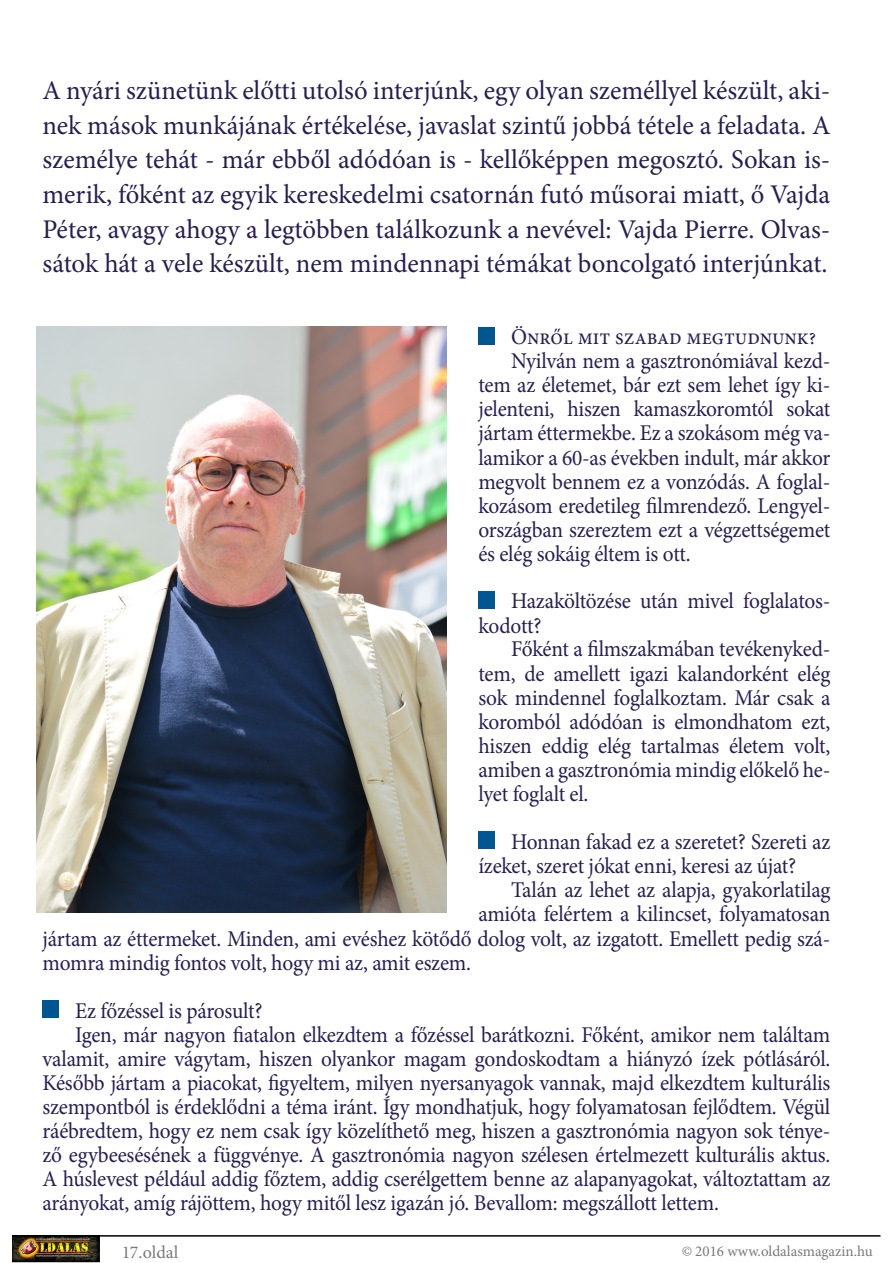
<style>
.page{position:relative;width:893px;height:1263px;background:#fff}
.page>*{position:absolute;margin:0;border:0;box-sizing:border-box;transform-origin:0 0}
.t1{font:27px/34.5px "Minion Pro";letter-spacing:-.005em;color:#281d53;text-align:justify}
.t2{font:22.5px/24px "Minion Pro";letter-spacing:-.005em;color:#281d53;scale:.95 1}
.t3{font:18px "Minion Pro";color:#231f20}
.t4{font:15px "Minion Pro";color:#231f20}
</style>
<div class="page">
<div style="left:42px;top:1001px;width:17px;height:17px;background:#005690"></div>
<div style="left:478px;top:327px;width:17px;height:17px;background:#005690"></div>
<div style="left:478px;top:591px;width:17px;height:17px;background:#005690"></div>
<div style="left:478px;top:831px;width:17px;height:17px;background:#005690"></div>
<img style="left:36px;top:326px;width:410px;height:586px">
<img style="left:12px;top:1236px;width:88px;height:27px">
<hr style="left:12px;top:1235px;width:868px;height:1px;background:#000">
<p class="t1" style="left:42px;top:74px;width:789px">A nyári szünetünk előtti utolsó interjúnk, egy olyan személlyel készült, aki&shy;nek mások munkájának értékelése, javaslat szintű jobbá tétele a feladata. A személye tehát - már ebből adódóan is - kellőképpen megosztó. Sokan is&shy;merik, főként az egyik kereskedelmi csatornán futó műsorai miatt, ő Vajda Péter, avagy ahogy a legtöbben találkozunk a nevével: Vajda Pierre. Olvas&shy;sátok hát a vele készült, nem mindennapi témákat boncolgató interjúnkat.</p>
<p class="t2" style="left:511px;top:325px;width:323px">Önről mit szabad megtudnunk?</p>
<p class="t2" style="left:478px;top:349px;width:372px;text-align:justify;text-indent:33px">Nyilván nem a gasztronómiával kezd&shy;tem az életemet, bár ezt sem lehet így ki&shy;jelenteni, hiszen kamaszkoromtól sokat jártam éttermekbe. Ez a szokásom még va&shy;lamikor a 60-as években indult, már akkor megvolt bennem ez a vonzódás. A foglal&shy;kozásom eredetileg filmrendező. Lengyel&shy;országban szereztem ezt a végzettségemet és elég sokáig éltem is ott.</p>
<p class="t2" style="left:478px;top:589px;width:372px;text-indent:33px">Hazaköltözése után mivel foglalatos&shy;kodott?</p>
<p class="t2" style="left:478px;top:637px;width:372px;text-align:justify;text-indent:33px">Főként a filmszakmában tevékenyked&shy;tem, de amellett igazi kalandorként elég sok mindennel foglalkoztam. Már csak a koromból adódóan is elmondhatom ezt, hiszen eddig elég tartalmas életem volt, amiben a gasztronómia mindig előkelő he&shy;lyet foglalt el.</p>
<p class="t2" style="left:478px;top:829px;width:372px;text-indent:33px">Honnan fakad ez a szeretet? Szereti az ízeket, szeret jókat enni, keresi az újat?</p>
<p class="t2" style="left:478px;top:877px;width:372px;text-align:right">Talán az lehet az alapja, gyakorlatilag amióta felértem a kilincset, folyamatosan</p>
<p class="t2" style="left:42px;top:927px;width:831px">jártam az éttermeket. Minden, ami evéshez kötődő dolog volt, az izgatott. Emellett pedig szá&shy;momra mindig fontos volt, hogy mi az, amit eszem.</p>
<p class="t2" style="left:75px;top:999px;width:199px">Ez főzéssel is párosult?</p>
<p class="t2" style="left:42px;top:1023px;width:831px;text-align:justify;text-indent:33px">Igen, már nagyon fiatalon elkezdtem a főzéssel barátkozni. Főként, amikor nem találtam valamit, amire vágytam, hiszen olyankor magam gondoskodtam a hiányzó ízek pótlásáról.<br>Később jártam a piacokat, figyeltem, milyen nyersanyagok vannak, majd elkezdtem kulturális szempontból is érdeklődni a téma iránt. Így mondhatjuk, hogy folyamatosan fejlődtem. Végül ráébredtem, hogy ez nem csak így közelíthető meg, hiszen a gasztronómia nagyon sok ténye&shy;ző egybeesésének a függvénye. A gasztronómia nagyon szélesen értelmezett kulturális aktus.<br>A húslevest például addig főztem, addig cserélgettem benne az alapanyagokat, változtattam az arányokat, amíg rájöttem, hogy mitől lesz igazán jó. Bevallom: megszállott lettem.</p>
<p class="t3" style="left:121px;top:1240px;width:59px">17.oldal</p>
<p class="t4" style="left:681px;top:1241px;width:193px">© 2016 www.oldalasmagazin.hu</p>
</div>
